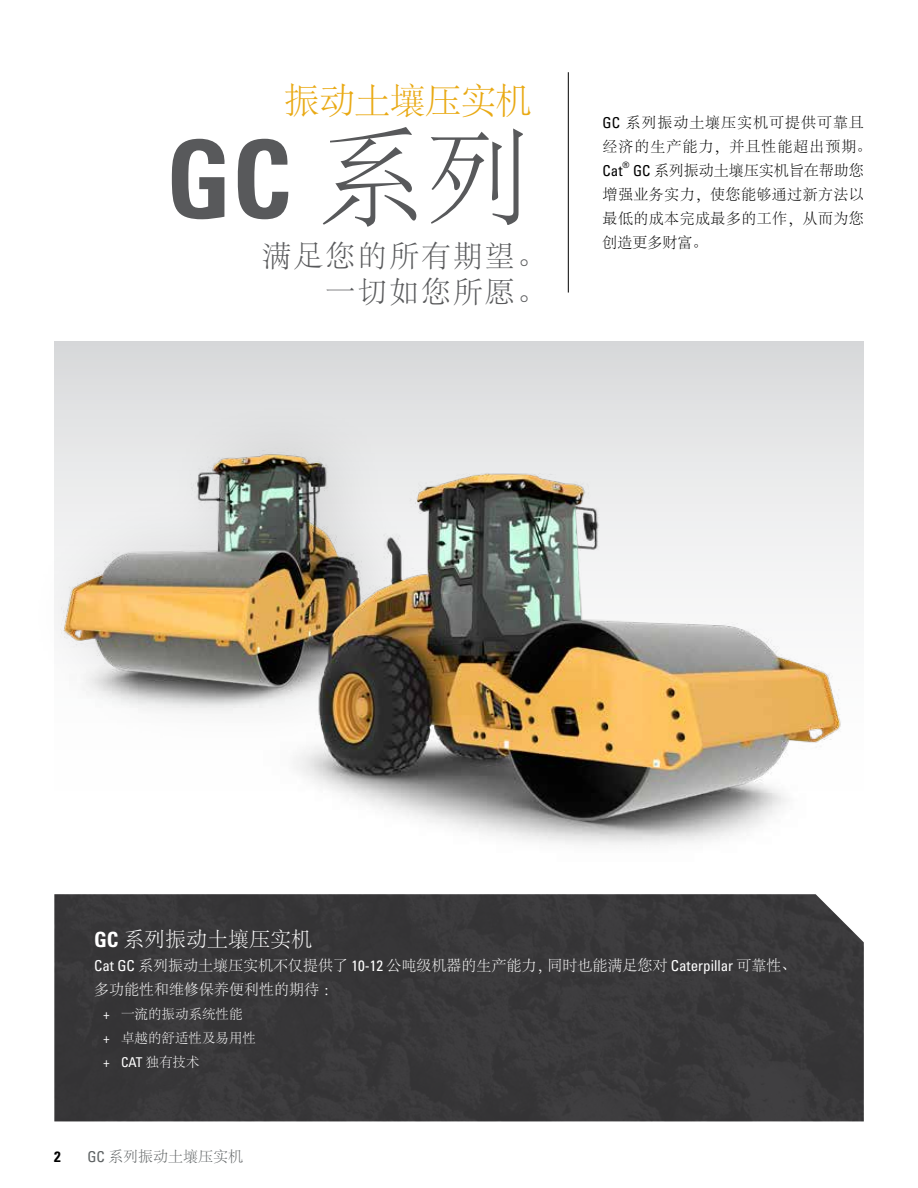
<style>
.page{position:relative;width:918px;height:1188px;background:#fff}
.page>*{position:absolute;margin:0;border:0;box-sizing:border-box;transform-origin:0 0}
.t1{font:700 condensed 108px "Univers LT Std";color:#58595b}
.t2{font:300 36px "Adobe Song Std";letter-spacing:-.02em;color:#e9a913}
.t3{font:300 29.7px/36px "Adobe Song Std";letter-spacing:.075em;color:#58595b;text-align:right}
.t4{font:300 21px "Adobe Song Std";color:#fff}
.t5{font:300 15px/24px "Adobe Song Std";color:#fff}
.t6{font:300 15px/24px "Adobe Song Std";letter-spacing:.03em;color:#000;text-align:justify}
.t7{font:300 15px/24px "Adobe Song Std";letter-spacing:.065em;color:#000}
.t8{font:300 15px "Adobe Song Std";color:#5e6263}
.t9{font:condensed 15px "Univers LT Std";color:#000}
.t10{font:700 condensed 15px "Univers LT";color:#000}
.t11{font:300 13.5px/24px "Adobe Song Std";color:#fff}
.t12{font:condensed 8.7px "Univers LT Std";color:#000}
.s1{font-family:"Adobe Song Std";font-weight:300;font-stretch:normal}
.s2{font-family:"Univers LT Std";font-weight:400;font-stretch:condensed}
.s3{font-family:"Univers LT Std";font-weight:700;font-stretch:condensed}
.s4{font-family:"Univers LT";font-weight:400;font-stretch:condensed}
</style>
<div class="page">
<hr style="left:568px;top:72px;width:1px;height:221px;background:#000">
<div style="left:54px;top:894px;width:810px;height:227px;background:#39383a"></div>
<div style="left:54px;top:341px;width:810px;height:47px;background:#d8dadb"></div>
<img style="left:54px;top:388px;width:79px;height:319px">
<img style="left:133px;top:369px;width:731px;height:476px">
<h2 class="t2" style="left:284px;top:82px;width:249px">振动土壤压实机</h2>
<h1 class="t1" style="left:166px;top:113px;width:368px">GC <span class="s1">系列</span></h1>
<h3 class="t3" style="left:262px;top:239px;width:286px">满足您的所有期望。一切如您所愿。</h3>
<p class="t7" style="left:603px;top:111px;width:270px"><span class="s2">GC</span> 系列振动土壤压实机可提供可靠且经济的生产能力，并且性能超出预期。</p>
<p class="t9" style="left:603px;top:161px;width:22px">Cat</p>
<p class="t12" style="left:623px;top:160px;width:8px">®</p>
<p class="t6" style="left:603px;top:159px;width:263px;text-indent:30px"><span class="s2">GC</span> 系列振动土壤压实机旨在帮助您增强业务实力，使您能够通过新方法以最低的成本完成最多的工作，从而为您</p>
<p class="t6" style="left:603px;top:231px;width:106px">创造更多财富。</p>
<h3 class="t4" style="left:94px;top:928px;width:220px"><span class="s3">GC</span> 系列振动土壤压实机</h3>
<p class="t5" style="left:94px;top:954px;width:704px"><span class="s2">Cat GC</span> 系列振动土壤压实机不仅提供了 <span class="s2">10-12</span> 公吨级机器的生产能力，同时也能满足您对 <span class="s2">Caterpillar</span> 可靠性、多功能性和维修保养便利性的期待：</p>
<p class="t11" style="left:103px;top:1002px;width:154px"><span class="s4">+</span> 一流的振动系统性能<br><span class="s4">+</span> 卓越的舒适性及易用性<span class="s4">+</span> <span class="s2">CAT</span> 独有技术</p>
<p class="t10" style="left:54px;top:1147px;width:8px">2</p>
<p class="t8" style="left:87px;top:1148px;width:157px"><span class="s4">GC</span> 系列振动土壤压实机</p>
</div>
